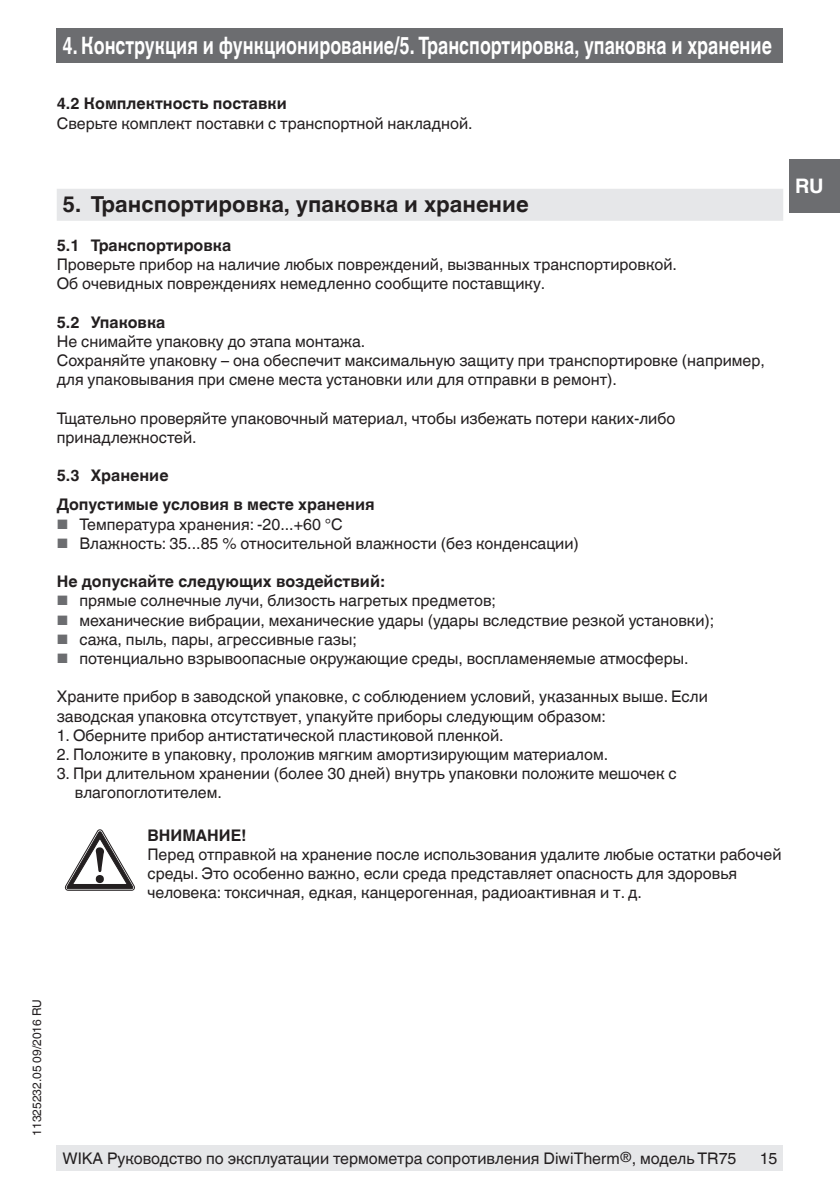
<style>
.page{position:relative;width:840px;height:1191px;background:#fff}
.page>*{position:absolute;margin:0;border:0;box-sizing:border-box;transform-origin:0 0}
.OI-Kopf{font:700 24px "Helvetica World";color:#fff;scale:.74 1}
.t1{font:700 22px "Helvetica World";color:#231f20}
.t2{font:700 20px "Helvetica World";color:#fff}
.Running_text{font:16px/19.2px "Helvetica World";color:#231f20}
.Subheadline2{font:700 16px "Helvetica World";color:#231f20}
.Running_text-2{font:700 16px "Helvetica World";color:#231f20}
.t3{font:12px "Helvetica World";color:#231f20}
.s1{font-size:13.6px;color:#6c6d70}
.s2{font-size:14px}
</style>
<div class="page">
<div style="left:57px;top:28px;width:725px;height:34px;background:#6c6d70"></div>
<div style="left:56px;top:1145px;width:726px;height:26px;background:#e6e7e9"></div>
<div style="left:789px;top:159px;width:50px;height:54px;background:#6c6d70"></div>
<div style="left:57px;top:189px;width:725px;height:32px;background:#e6e7e9"></div>
<svg style="left:65px;top:829px;width:69px;height:61px"></svg>
<p class="OI-Kopf" style="left:62px;top:32px;width:959px">4. Конструкция и функционирование/5. Транспортировка, упаковка и хранение</p>
<p class="Subheadline2" style="left:57px;top:95px;width:231px">4.2 Комплектность поставки</p>
<p class="Running_text" style="left:57px;top:113px;width:417px">Сверьте комплект поставки с транспортной накладной.</p>
<p class="t1" style="left:62px;top:192px;width:467px">5. Транспортировка, упаковка и хранение</p>
<p class="Subheadline2" style="left:57px;top:236px;width:176px">5.1 Транспортировка</p>
<p class="Running_text" style="left:57px;top:255px;width:621px">Проверьте прибор на наличие любых повреждений, вызванных транспортировкой.</p>
<p class="Running_text" style="left:57px;top:274px;width:490px">Об очевидных повреждениях немедленно сообщите поставщику.</p>
<p class="Subheadline2" style="left:57px;top:313px;width:110px">5.2 Упаковка</p>
<p class="Running_text" style="left:57px;top:331px;width:310px">Не снимайте упаковку до этапа монтажа.</p>
<p class="Running_text" style="left:57px;top:351px;width:709px">Сохраняйте упаковку – она обеспечит максимальную защиту при транспортировке (например, для упаковывания при смене места установки или для отправки в ремонт).</p>
<p class="Running_text" style="left:57px;top:408px;width:619px">Тщательно проверяйте упаковочный материал, чтобы избежать потери каких-либо принадлежностей.</p>
<p class="Subheadline2" style="left:57px;top:466px;width:113px">5.3 Хранение</p>
<p class="Subheadline2" style="left:57px;top:495px;width:319px">Допустимые условия в месте хранения</p>
<p class="Running_text" style="left:57px;top:514px;width:287px"><span class="s1">■</span> Температура хранения: -20...+60 °C</p>
<p class="Running_text" style="left:57px;top:533px;width:523px"><span class="s1">■</span> Влажность: 35...85 % относительной влажности (без конденсации)</p>
<p class="Subheadline2" style="left:57px;top:572px;width:329px">Не допускайте следующих воздействий:</p>
<p class="Running_text" style="left:57px;top:591px;width:440px"><span class="s1">■</span> прямые солнечные лучи, близость нагретых предметов;</p>
<p class="Running_text" style="left:57px;top:610px;width:658px"><span class="s1">■</span> механические вибрации, механические удары (удары вследствие резкой установки);</p>
<p class="Running_text" style="left:57px;top:629px;width:301px"><span class="s1">■</span> сажа, пыль, пары, агрессивные газы;</p>
<p class="Running_text" style="left:57px;top:649px;width:633px"><span class="s1">■</span> потенциально взрывоопасные окружающие среды, воспламеняемые атмосферы.</p>
<p class="Running_text" style="left:57px;top:687px;width:652px">Храните прибор в заводской упаковке, с соблюдением условий, указанных выше. Если заводская упаковка отсутствует, упакуйте приборы следующим образом:</p>
<p class="Running_text" style="left:57px;top:725px;width:448px">1. Оберните прибор антистатической пластиковой пленкой.</p>
<p class="Running_text" style="left:57px;top:745px;width:552px">2. Положите в упаковку, проложив мягким амортизирующим материалом.</p>
<p class="Running_text" style="left:75px;top:764px;width:603px;text-indent:-18px">3. При длительном хранении (более 30 дней) внутрь упаковки положите мешочек с влагопоглотителем.</p>
<p class="Running_text-2" style="left:147px;top:825px;width:100px">ВНИМАНИЕ!</p>
<p class="Running_text" style="left:147px;top:844px;width:635px">Перед отправкой на хранение после использования удалите любые остатки рабочей среды. Это особенно важно, если среда представляет опасность для здоровья человека: токсичная, едкая, канцерогенная, радиоактивная и т. д.</p>
<p class="t2" style="left:794px;top:174px;width:30px">RU</p>
<p class="t3" style="left:30px;top:1135px;width:138px;rotate:-90deg">11325232.05 09/2016 RU</p>
<p class="Running_text" style="left:62px;top:1149px;width:675px">WIKA Руководство по эксплуатации термометра сопротивления DiwiTherm<span class="s2">®</span>, модель TR75</p>
<p class="Running_text" style="left:759px;top:1149px;width:19px">15</p>
</div>
